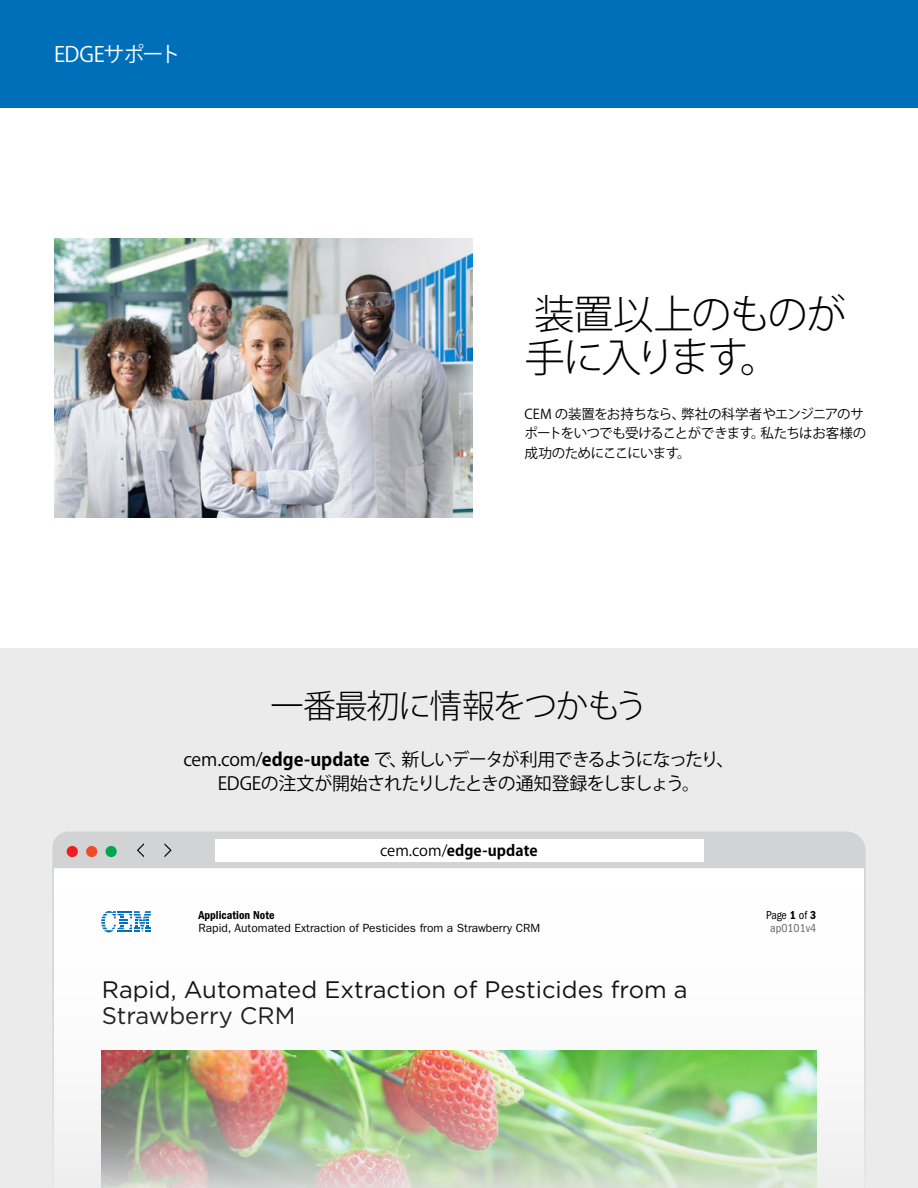
<style>
.page{position:relative;width:918px;height:1188px;background:#fff}
.page>*{position:absolute;margin:0;border:0;box-sizing:border-box;transform-origin:0 0}
.Subject_Headline{font:300 40.5px/43.5px "Koz Go Pro";letter-spacing:-.055em;color:#000}
.Section_Heading_3{font:300 33px "Koz Go Pro";letter-spacing:-.04em;color:#000}
.t1{font:23.85px/26.5px "Gotham HTF";color:#000}
.Page_Header__blue_ba{font:21px "Koz Go Pro";letter-spacing:-.055em;color:#fff}
.Section_Heading_3-2{font:18px/24px "Koz Go Pro";letter-spacing:-.05em;color:#000;text-align:center}
.Section_Heading_3-3{font:700 15px "Koz Go Pro";letter-spacing:.005em;color:#000}
.Paragraph_Copy{font:13.5px/19.5px "Koz Go Pro";letter-spacing:-.045em;color:#000}
.t2{font:11.85px "ITC Franklin Gothic Std";color:#000}
.t3{font:11.85px "ITC Franklin Gothic Std Dm Cd";color:#000}
.t4{font:condensed 11.85px "ITC Franklin Gothic Std";letter-spacing:-.015em;color:#000}
.t5{font:condensed 11.85px "ITC Franklin Gothic Std";color:#636466}
.s1{font-weight:700}
.s2{font-weight:400}
.s3{font-family:"ITC Franklin Gothic Std Dm Cd";font-stretch:normal}
</style>
<div class="page">
<div style="left:0;top:649px;width:918px;height:539px;background:#ebebec"></div>
<img style="left:52px;top:870px;width:814px;height:318px">
<div style="left:0;top:0;width:918px;height:108px;background:#006fba"></div>
<img style="left:54px;top:239px;width:418px;height:278px">
<svg style="left:52px;top:831px;width:814px;height:39px;background:#d4d4d5"></svg>
<div style="left:215px;top:839px;width:488px;height:23px;background:#fff"></div>
<p class="Page_Header__blue_ba" style="left:54px;top:41px;width:128px">EDGEサポート</p>
<p class="Subject_Headline" style="left:525px;top:293px;width:324px">装置以上のものが手に入ります。</p>
<p class="Paragraph_Copy" style="left:525px;top:405px;width:343px">CEM の装置をお持ちなら、弊社の科学者やエンジニアのサポートをいつでも受けることができます。私たちはお客様の成功のためにここにいます。</p>
<p class="Section_Heading_3" style="left:270px;top:684px;width:379px">一番最初に情報をつかもう</p>
<p class="Section_Heading_3-2" style="left:183px;top:748px;width:553px">cem.com/<span class="s1">edge-update</span> で、新しいデータが利用できるようになったり、<br>EDGEの注文が開始されたりしたときの通知登録をしましょう。</p>
<p class="Section_Heading_3-3" style="left:380px;top:841px;width:159px"><span class="s2">cem.com/</span>edge-update</p>
<p class="t3" style="left:198px;top:908px;width:78px">Application Note</p>
<p class="t2" style="left:198px;top:922px;width:343px">Rapid, Automated Extraction of Pesticides from a Strawberry CRM</p>
<h3 class="t1" style="left:102px;top:975px;width:587px">Rapid, Automated Extraction of Pesticides from a<br>Strawberry CRM</h3>
<p class="t4" style="left:766px;top:908px;width:52px">Page <span class="s3">1</span> of <span class="s3">3</span></p>
<p class="t5" style="left:770px;top:922px;width:48px">ap0101v4</p>
</div>
